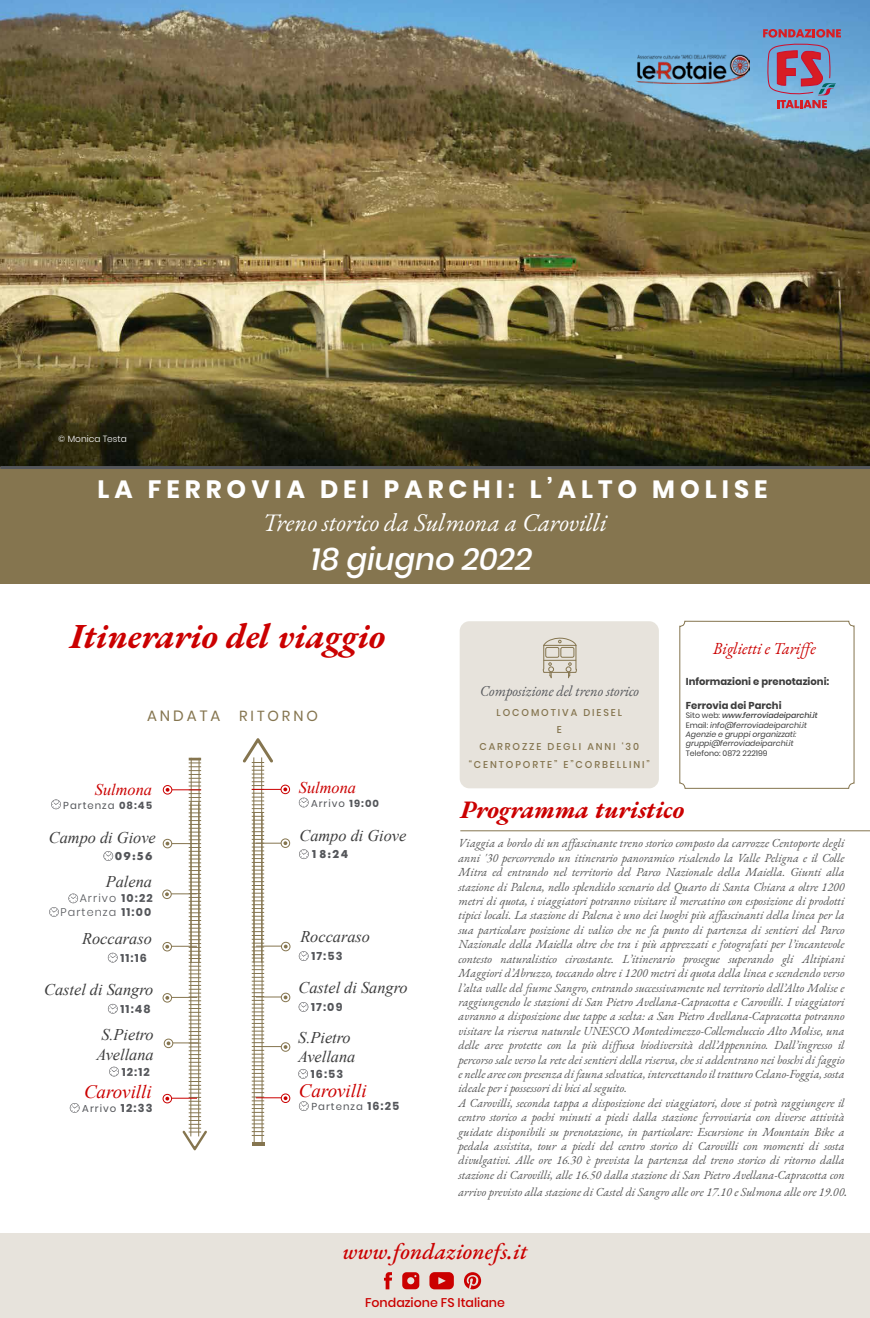
<style>
.page{position:relative;width:870px;height:1318px;background:#fff}
.page>*{position:absolute;margin:0;border:0;box-sizing:border-box;transform-origin:0 0}
.t1{font:italic 700 35px "EB Garamond";color:#cb0000}
.t2{font:italic 500 30.6px "Poppins";color:#fff}
.t3{font:700 25px "Poppins";letter-spacing:.2em;color:#fff}
.t4{font:italic 25px "EB Garamond";color:#fff}
.t5{font:italic 700 25px "EB Garamond";color:#cb0000}
.t6{font:italic 500 23px "EB Garamond";color:#cb0000}
.t7{font:italic 18.9px "Times New Roman";color:#cb0000}
.t8{font:italic 16.5px "EB Garamond";color:#cb0000}
.t9{font:italic 16.3px/19.6px "Times New Roman";color:#3c3c3c}
.t10{font:italic 16.3px "Times New Roman";color:#cb0000}
.t11{font:14.9px "Poppins";letter-spacing:.2em;color:#85754f}
.t12{font:italic 14.8px "EB Garamond";color:#54565a}
.t13{font:14.6px "Poppins";letter-spacing:.2em;color:#85754f}
.t14{font:500 12.6px "Poppins";color:#cb0000}
.t15{font:italic 12px/14.4px "EB Garamond";color:#565656}
.t16{font:700 11.2px "Poppins";letter-spacing:.1em;color:#54565a}
.t17{font:700 11.2px "Futura Serie BQ";letter-spacing:.1em;color:#54565a}
.t18{font:300 11.1px "Poppins";letter-spacing:.1em;color:#54565a}
.t19{font:10.1px "Poppins";letter-spacing:.1em;color:#54565a}
.t20{font:700 10px "Poppins";color:#3d3d3d}
.t21{font:500 9.9px/17.3px "Poppins";letter-spacing:.2em;color:#85754f;text-align:center}
.t22{font:300 9px "Poppins";color:#fff}
.t23{font:italic 7.8px/9.4px "Poppins";color:#3d3d3d}
.t24{font:7.8px "Poppins";color:#3d3d3d}
.s1{font-style:normal}
.s2{font-weight:500}
.s3{font-weight:700}
.s4{font-weight:700;font-size:11.2px}
.s5{font-size:14px}
</style>
<div class="page">
<img style="left:0;top:0;width:869px;height:466px">
<div style="left:0;top:467px;width:869px;height:116px;background:#85754f"></div>
<div style="left:0;top:1233px;width:869px;height:84px;background:#e7e3dc"></div>
<svg style="left:679px;top:620px;width:175px;height:169px"></svg>
<div style="left:459px;top:621px;width:199px;height:167px;background:#e7e3dc;border-radius:10px"></div>
<hr style="left:460px;top:830px;width:409px;height:1px;background:#85754f">
<svg style="left:763px;top:29px;width:77px;height:79px"></svg>
<hr style="left:0;top:466px;width:869px;height:3px;background:#54565a">
<img style="left:635px;top:55px;width:114px;height:28px">
<svg style="left:542px;top:637px;width:35px;height:41px"></svg>
<div style="left:163px;top:785px;width:9px;height:9px;border:1px solid #cb0000;border-radius:50%"></div>
<div style="left:163px;top:838px;width:9px;height:10px;border:1px solid #85754f;border-radius:50%"></div>
<svg style="left:51px;top:799px;width:10px;height:10px"></svg>
<svg style="left:103px;top:851px;width:10px;height:9px"></svg>
<div style="left:162px;top:889px;width:10px;height:10px;border:1px solid #85754f;border-radius:50%"></div>
<svg style="left:108px;top:952px;width:10px;height:10px"></svg>
<div style="left:162px;top:941px;width:10px;height:10px;border:1px solid #85754f;border-radius:50%"></div>
<svg style="left:108px;top:1003px;width:10px;height:10px"></svg>
<div style="left:162px;top:993px;width:10px;height:9px;border:1px solid #85754f;border-radius:50%"></div>
<svg style="left:109px;top:1066px;width:10px;height:10px"></svg>
<div style="left:164px;top:1038px;width:9px;height:9px;border:1px solid #85754f;border-radius:50%"></div>
<svg style="left:70px;top:1103px;width:10px;height:9px"></svg>
<svg style="left:165px;top:757px;width:42px;height:393px"></svg>
<div style="left:162px;top:1093px;width:10px;height:10px;border:1px solid #cb0000;border-radius:50%"></div>
<div style="left:280px;top:784px;width:10px;height:10px;border:1px solid #cb0000;border-radius:50%"></div>
<div style="left:280px;top:838px;width:10px;height:9px;border:1px solid #85754f;border-radius:50%"></div>
<hr style="left:261px;top:811px;width:1px;height:332px;background:#85754f">
<hr style="left:254px;top:811px;width:1px;height:332px;background:#85754f">
<div style="left:281px;top:941px;width:9px;height:10px;border:1px solid #85754f;border-radius:50%"></div>
<div style="left:281px;top:992px;width:9px;height:10px;border:1px solid #85754f;border-radius:50%"></div>
<div style="left:281px;top:1042px;width:9px;height:9px;border:1px solid #85754f;border-radius:50%"></div>
<svg style="left:243px;top:738px;width:44px;height:397px"></svg>
<div style="left:281px;top:1093px;width:9px;height:9px;border:1px solid #cb0000;border-radius:50%"></div>
<svg style="left:252px;top:1141px;width:12px;height:4px"></svg>
<svg style="left:299px;top:797px;width:9px;height:10px"></svg>
<svg style="left:299px;top:849px;width:10px;height:10px"></svg>
<svg style="left:299px;top:951px;width:9px;height:9px"></svg>
<svg style="left:298px;top:1002px;width:10px;height:9px"></svg>
<svg style="left:298px;top:1069px;width:10px;height:9px"></svg>
<svg style="left:299px;top:1101px;width:10px;height:9px"></svg>
<svg style="left:49px;top:907px;width:10px;height:9px"></svg>
<svg style="left:68px;top:893px;width:10px;height:10px"></svg>
<svg style="left:402px;top:1272px;width:17px;height:17px"></svg>
<svg style="left:429px;top:1272px;width:25px;height:17px"></svg>
<svg style="left:384px;top:1272px;width:8px;height:17px"></svg>
<svg style="left:464px;top:1272px;width:17px;height:17px"></svg>
<p class="t22" style="left:58px;top:433px;width:70px">© Monica Testa</p>
<h3 class="t3" style="left:97px;top:474px;width:671px">LA FERROVIA DEI PARCHI: L’ALTO MOLISE</h3>
<h3 class="t4" style="left:263px;top:506px;width:346px">Treno storico da Sulmona a Carovilli</h3>
<h2 class="t2" style="left:311px;top:541px;width:222px">18 giugno 2022</h2>
<h1 class="t1" style="left:70px;top:611px;width:316px">Itinerario del viaggio</h1>
<p class="t11" style="left:147px;top:707px;width:75px">ANDATA</p>
<p class="t13" style="left:239px;top:707px;width:80px">RITORNO</p>
<p class="t12" style="left:480px;top:681px;width:160px">Composizione del treno storico</p>
<p class="t21" style="left:468px;top:703px;width:183px">LOCOMOTIVA DIESEL<br>E<br>CARROZZE DEGLI ANNI ‘30 “CENTOPORTE” E”CORBELLINI”</p>
<h3 class="t8" style="left:713px;top:638px;width:105px">Biglietti e Tariffe</h3>
<p class="t20" style="left:685px;top:675px;width:145px">Informazioni e prenotazioni:</p>
<p class="t20" style="left:685px;top:699px;width:97px">Ferrovia dei Parchi</p>
<p class="t23" style="left:685px;top:711px;width:133px"><span class="s1">Sito web:</span> <span class="s2">www.ferroviadeiparchi.it </span><span class="s1">Email:</span> info@ferroviadeiparchi.it Agenzie e gruppi organizzati: gruppi@ferroviadeiparchi.it</p>
<p class="t24" style="left:685px;top:748px;width:83px">Telefono: 0872 222199</p>
<h3 class="t10" style="left:95px;top:778px;width:59px">Sulmona</h3>
<p class="t19" style="left:63px;top:799px;width:90px">Partenza <span class="s3">08:45</span></p>
<h3 class="t9" style="left:49px;top:827px;width:108px">Campo di Giove</h3>
<h3 class="t9" style="left:106px;top:871px;width:48px">Palena</h3>
<p class="t17" style="left:115px;top:849px;width:39px">09:56</p>
<p class="t18" style="left:80px;top:892px;width:74px">Arrivo <span class="s3">10:22</span></p>
<p class="t18" style="left:60px;top:905px;width:92px">Partenza <span class="s3">11:00</span></p>
<h3 class="t9" style="left:82px;top:928px;width:71px">Roccaraso</h3>
<p class="t16" style="left:120px;top:951px;width:28px">11:16</p>
<h3 class="t9" style="left:44px;top:979px;width:111px">Castel di Sangro</h3>
<p class="t16" style="left:120px;top:1002px;width:32px">11:48</p>
<h3 class="t9" style="left:97px;top:1024px;width:59px">S.Pietro<br>Avellana</h3>
<p class="t16" style="left:122px;top:1065px;width:30px">12:12</p>
<h3 class="t7" style="left:84px;top:1078px;width:69px">Carovilli</h3>
<p class="t19" style="left:82px;top:1102px;width:72px">Arrivo <span class="s4">12:33</span></p>
<h3 class="t10" style="left:299px;top:776px;width:59px">Sulmona</h3>
<p class="t19" style="left:311px;top:797px;width:70px">Arrivo <span class="s3">19:00</span></p>
<h3 class="t9" style="left:299px;top:825px;width:108px">Campo di Giove</h3>
<p class="t17" style="left:310px;top:847px;width:39px">18:24</p>
<h3 class="t9" style="left:300px;top:926px;width:71px">Roccaraso</h3>
<p class="t16" style="left:311px;top:949px;width:33px">17:53</p>
<h3 class="t9" style="left:298px;top:977px;width:111px">Castel di Sangro</h3>
<p class="t16" style="left:311px;top:1000px;width:33px">17:09</p>
<h3 class="t9" style="left:298px;top:1026px;width:59px">S.Pietro<br>Avellana</h3>
<p class="t16" style="left:311px;top:1067px;width:34px">16:53</p>
<h3 class="t7" style="left:299px;top:1078px;width:69px">Carovilli</h3>
<p class="t19" style="left:311px;top:1100px;width:90px">Partenza <span class="s4">16:25</span></p>
<h3 class="t5" style="left:460px;top:792px;width:225px">Programma turistico</h3>
<p class="t15" style="left:458px;top:836px;width:387px">Viaggia a bordo di un affascinante treno storico composto da carrozze Centoporte degli anni '30 percorrendo un itinerario panoramico risalendo la Valle Peligna e il Colle Mitra ed entrando nel territorio del Parco Nazionale della Maiella. Giunti alla stazione di Palena, nello splendido scenario del Quarto di Santa Chiara a oltre 1200 metri di quota, i viaggiatori potranno visitare il mercatino con esposizione di prodotti tipici locali. La stazione di Palena è uno dei luoghi più affascinanti della linea per la sua particolare posizione di valico che ne fa punto di partenza di sentieri del Parco Nazionale della Maiella oltre che tra i più apprezzati e fotografati per l’incantevole contesto naturalistico circostante. L’itinerario prosegue superando gli Altipiani Maggiori d’Abruzzo, toccando oltre i 1200 metri di quota della linea e scendendo verso l’alta valle del fiume Sangro, entrando successivamente nel territorio dell’Alto Molise e raggiungendo le stazioni di San Pietro Avellana-Capracotta e Carovilli. I viaggiatori avranno a disposizione due tappe a scelta: a San Pietro Avellana-Capracotta potranno visitare la riserva naturale UNESCO Montedimezzo-Collemeluccio Alto Molise, una delle aree protette con la più diffusa biodiversità dell’Appennino. Dall’ingresso il percorso sale verso la rete dei sentieri della riserva, che si addentrano nei boschi di faggio e nelle aree con presenza di fauna selvatica, intercettando il tratturo Celano-Foggia, sosta ideale per i possessori di bici al seguito.<br>A Carovilli, seconda tappa a disposizione dei viaggiatori, dove si potrà raggiungere il centro storico a pochi minuti a piedi dalla stazione ferroviaria con diverse attività guidate disponibili su prenotazione, in particolare: Escursione in Mountain Bike a pedala assistita, tour a piedi del centro storico di Carovilli con momenti di sosta divulgativi. Alle ore 16.30 è prevista la partenza del treno storico di ritorno dalla stazione di Carovilli, alle 16.50 dalla stazione di San Pietro Avellana-Capracotta con</p>
<p class="t15" style="left:458px;top:1184px;width:390px">arrivo previsto alla stazione di Castel di Sangro alle ore 17.10 e Sulmona alle ore 19.00<span class="s5">.</span></p>
<h3 class="t6" style="left:342px;top:1235px;width:186px">www.fondazionefs.it</h3>
<p class="t14" style="left:365px;top:1294px;width:141px">Fondazione FS Italiane</p>
</div>
